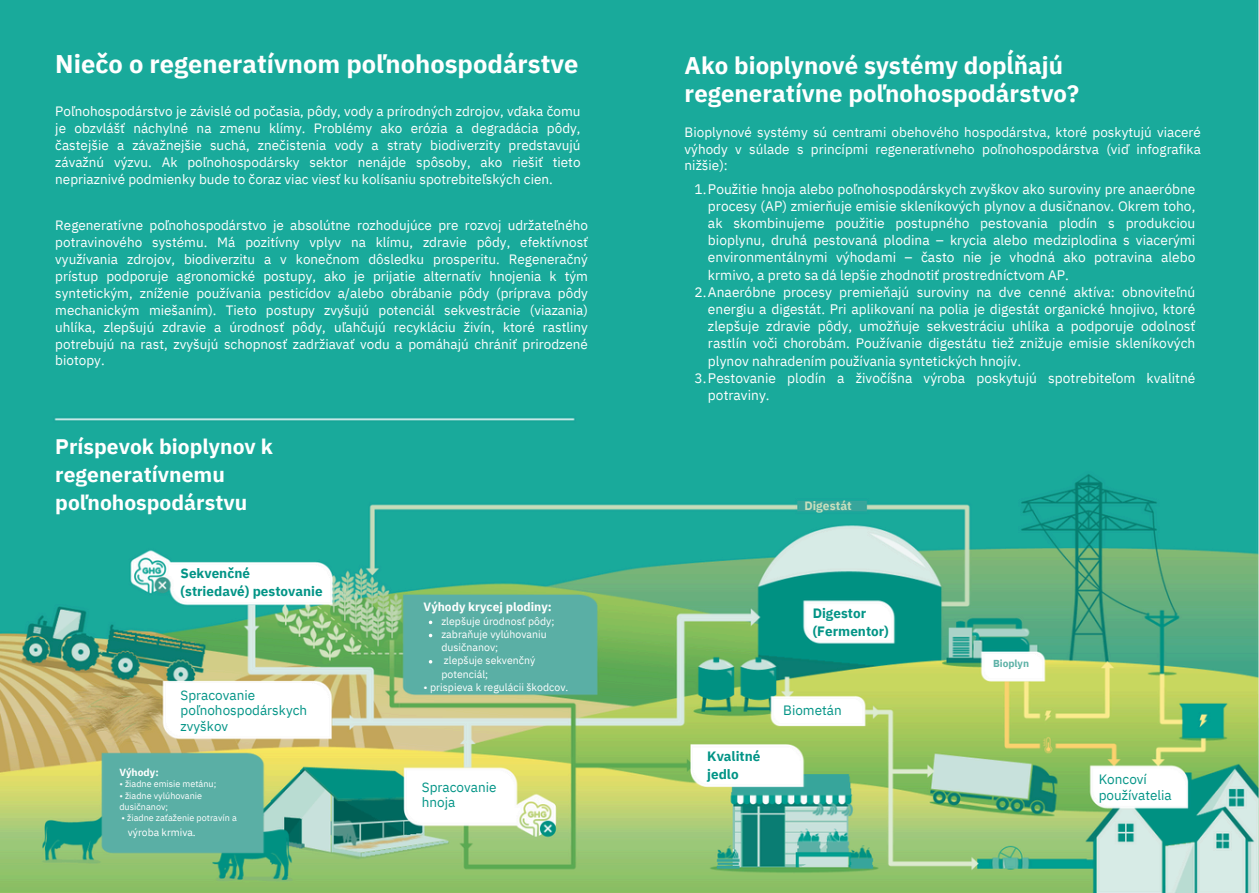
<style>
.page{position:relative;width:1259px;height:893px;background:#fff}
.page>*{position:absolute;margin:0;border:0;box-sizing:border-box;transform-origin:0 0}
.t1{font:700 25.5px "IBM Plex Sans";color:#fff}
.t2{font:700 24px/28.2px "IBM Plex Sans";color:#fff}
.t3{font:700 21px/28.2px "IBM Plex Sans";color:#fff}
.t4{font:13.8px/17.2px "IBM Plex Sans";color:#fff;text-align:justify}
.t5{font:13.5px/16.8px "IBM Plex Sans";color:#fff;text-align:justify}
.t6{font:13.5px/15.8px "IBM Plex Sans";color:#029486}
.t7{font:700 13.5px/18px "IBM Plex Sans";color:#029486}
.t8{font:700 12px "IBM Plex Sans";color:#fff}
.t9{font:700 12px "IBM Plex Sans";color:#c9debd}
.t10{font:10.5px/13.2px "IBM Plex Sans";color:#fff}
.t11{font:10.35px "IBM Plex Sans";color:#fff}
.t12{font:700 10.35px "IBM Plex Sans";color:#fff}
.t13{font:700 10.2px "IBM Plex Sans";color:#5eb2a7}
.t14{font:9px/11.2px "IBM Plex Sans";color:#fff}
</style>
<div class="page">
<img style="left:0;top:0;width:1259px;height:892px">
<svg style="left:429px;top:620px;width:3px;height:4px"></svg>
<svg style="left:429px;top:633px;width:3px;height:4px"></svg>
<svg style="left:429px;top:659px;width:3px;height:4px"></svg>
<h5 class="t1" style="left:55px;top:47px;width:525px">Niečo o regeneratívnom poľnohospodárstve</h5>
<p class="t5" style="left:55px;top:103px;width:527px">Poľnohospodárstvo je závislé od počasia, pôdy, vody a prírodných zdrojov, vďaka čomu je obzvlášť náchylné na zmenu klímy. Problémy ako erózia a degradácia pôdy, častejšie a závažnejšie suchá, znečistenia vody a straty biodiverzity predstavujú závažnú výzvu. Ak poľnohospodársky sektor nenájde spôsoby, ako riešiť tieto nepriaznivé podmienky bude to čoraz viac viesť ku kolísaniu spotrebiteľských cien.</p>
<p class="t5" style="left:55px;top:217px;width:534px">Regeneratívne poľnohospodárstvo je absolútne rozhodujúce pre rozvoj udržateľného potravinového systému. Má pozitívny vplyv na klímu, zdravie pôdy, efektívnosť využívania zdrojov, biodiverzitu a v konečnom dôsledku prosperitu. Regeneračný prístup podporuje agronomické postupy, ako je prijatie alternatív hnojenia k tým syntetickým, zníženie používania pesticídov a/alebo obrábanie pôdy (príprava pôdy mechanickým miešaním). Tieto postupy zvyšujú potenciál sekvestrácie (viazania) uhlíka, zlepšujú zdravie a úrodnosť pôdy, uľahčujú recykláciu živín, ktoré rastliny potrebujú na rast, zvyšujú schopnosť zadržiavať vodu a pomáhajú chrániť prirodzené biotopy.</p>
<h3 class="t3" style="left:55px;top:432px;width:219px">Príspevok bioplynov k regeneratívnemu poľnohospodárstvu</h3>
<p class="t7" style="left:181px;top:563px;width:144px">Sekvenčné<br>(striedavé) pestovanie</p>
<p class="t6" style="left:181px;top:686px;width:128px">Spracovanie poľnohospodárskych zvyškov</p>
<p class="t12" style="left:119px;top:765px;width:41px">Výhody:</p>
<h1 class="t14" style="left:119px;top:778px;width:98px">• žiadne emisie metánu;</h1>
<h4 class="t14" style="left:119px;top:789px;width:84px">• žiadne vylúhovanie dusičnanov;</h4>
<h4 class="t14" style="left:122px;top:811px;width:117px">• žiadne zaťaženie potravín a</h4>
<p class="t11" style="left:128px;top:824px;width:69px">výroba krmiva.</p>
<h2 class="t8" style="left:424px;top:598px;width:130px">Výhody krycej plodiny:</h2>
<h3 class="t10" style="left:441px;top:614px;width:115px">zlepšuje úrodnosť pôdy;</h3>
<h4 class="t10" style="left:441px;top:627px;width:107px">zabraňuje vylúhovaniu dusičnanov;</h4>
<h5 class="t10" style="left:441px;top:653px;width:95px">zlepšuje sekvenčný potenciál;</h5>
<p class="t10" style="left:424px;top:679px;width:146px">• prispieva k regulácii škodcov.</p>
<p class="t6" style="left:422px;top:778px;width:76px">Spracovanie hnoja</p>
<p class="t2" style="left:685px;top:51px;width:396px">Ako bioplynové systémy dopĺňajú regeneratívne poľnohospodárstvo?</p>
<p class="t5" style="left:685px;top:123px;width:518px">Bioplynové systémy sú centrami obehového hospodárstva, ktoré poskytujú viaceré výhody v súlade s princípmi regeneratívneho poľnohospodárstva (viď infografika nižšie):</p>
<h4 class="t4" style="left:708px;top:180px;width:489px;text-indent:-13px">1.Použitie hnoja alebo poľnohospodárskych zvyškov ako suroviny pre anaeróbne procesy (AP) zmierňuje emisie skleníkových plynov a dusičnanov. Okrem toho, ak skombinujeme použitie postupného pestovania plodín s produkciou bioplynu, druhá pestovaná plodina – krycia alebo medziplodina s viacerými environmentálnymi výhodami – často nie je vhodná ako potravina alebo krmivo, a preto sa dá lepšie zhodnotiť prostredníctvom AP.</h4>
<h3 class="t4" style="left:708px;top:283px;width:489px;text-indent:-13px">2.Anaeróbne procesy premieňajú suroviny na dve cenné aktíva: obnoviteľnú energiu a digestát. Pri aplikovaní na polia je digestát organické hnojivo, ktoré zlepšuje zdravie pôdy, umožňuje sekvestráciu uhlíka a podporuje odolnosť rastlín voči chorobám. Používanie digestátu tiež znižuje emisie skleníkových plynov nahradením používania syntetických hnojív.</h3>
<h6 class="t4" style="left:708px;top:369px;width:489px;text-indent:-13px">3.Pestovanie plodín a živočíšna výroba poskytujú spotrebiteľom kvalitné potraviny.</h6>
<p class="t9" style="left:804px;top:497px;width:49px">Digestát</p>
<h1 class="t7" style="left:813px;top:603px;width:78px">Digestor (Fermentor)</h1>
<h4 class="t7" style="left:707px;top:747px;width:55px">Kvalitné jedlo</h4>
<p class="t6" style="left:783px;top:702px;width:60px">Biometán</p>
<p class="t13" style="left:993px;top:656px;width:38px">Bioplyn</p>
<h4 class="t6" style="left:1099px;top:770px;width:75px">Koncoví používatelia</h4>
</div>
